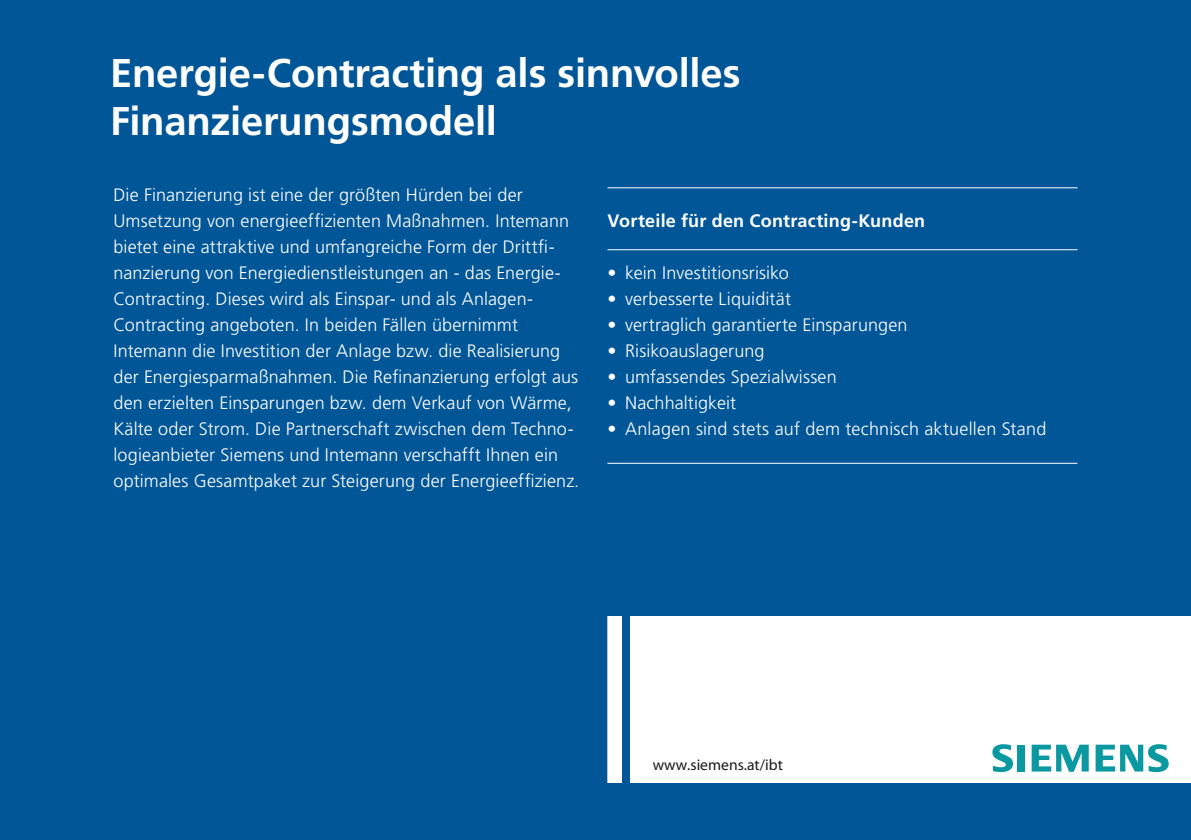
<style>
.page{position:relative;width:1191px;height:840px;background:#fff}
.page>*{position:absolute;margin:0;border:0;box-sizing:border-box;transform-origin:0 0}
.t1{font:700 40px/48px "Frutiger LT Std";letter-spacing:-.005em;color:#fff}
.t2{font:300 18px/26px "Frutiger LT Std";letter-spacing:.01em;color:#fff}
.t3{font:700 18px "Frutiger LT Std";letter-spacing:.015em;color:#fff}
.t4{font:700 15.6px "Siemens Sans Global";color:#1b171b}
</style>
<div class="page">
<div style="left:0;top:0;width:1191px;height:839px;background:#005697"></div>
<hr style="left:607px;top:187px;width:470px;height:1px;background:#fff">
<hr style="left:607px;top:249px;width:470px;height:1px;background:#fff">
<hr style="left:607px;top:462px;width:470px;height:1px;background:#fff">
<div style="left:630px;top:616px;width:561px;height:166px;background:#fff"></div>
<div style="left:608px;top:616px;width:14px;height:166px;background:#fff"></div>
<svg style="left:992px;top:744px;width:21px;height:27px"></svg>
<div style="left:1017px;top:744px;width:7px;height:27px;background:#0a98a1"></div>
<svg style="left:1031px;top:744px;width:57px;height:27px"></svg>
<svg style="left:1095px;top:744px;width:73px;height:27px"></svg>
<h1 class="t1" style="left:110px;top:49px;width:632px">Energie-Contracting als sinnvolles<br>Finanzierungsmodell</h1>
<p class="t2" style="left:113px;top:182px;width:467px">Die Finanzierung ist eine der größten Hürden bei der Umsetzung von energieeffizienten Maßnahmen. Intemann bietet eine attraktive und umfangreiche Form der Drittfi&shy;nanzierung von Energiedienstleistungen an - das Energie-Contracting. Dieses wird als Einspar- und als Anlagen-Contracting angeboten. In beiden Fällen übernimmt Intemann die Investition der Anlage bzw. die Realisierung der Energiesparmaßnahmen. Die Refinanzierung erfolgt aus den erzielten Einsparungen bzw. dem Verkauf von Wärme, Kälte oder Strom. Die Partnerschaft zwischen dem Techno&shy;logieanbieter Siemens und Intemann verschafft Ihnen ein optimales Gesamtpaket zur Steigerung der Energieeffizienz.</p>
<p class="t3" style="left:607px;top:210px;width:319px">Vorteile für den Contracting-Kunden</p>
<p class="t2" style="left:607px;top:260px;width:183px">• kein Investitionsrisiko</p>
<p class="t2" style="left:607px;top:286px;width:185px">• verbesserte Liquidität</p>
<p class="t2" style="left:607px;top:312px;width:302px">• vertraglich garantierte Einsparungen</p>
<p class="t2" style="left:607px;top:338px;width:158px">• Risikoauslagerung</p>
<p class="t2" style="left:607px;top:364px;width:231px">• umfassendes Spezialwissen</p>
<p class="t2" style="left:607px;top:390px;width:130px">• Nachhaltigkeit</p>
<p class="t2" style="left:607px;top:416px;width:440px">• Anlagen sind stets auf dem technisch aktuellen Stand</p>
<p class="t4" style="left:653px;top:755px;width:132px">www.siemens.at/ibt</p>
</div>
